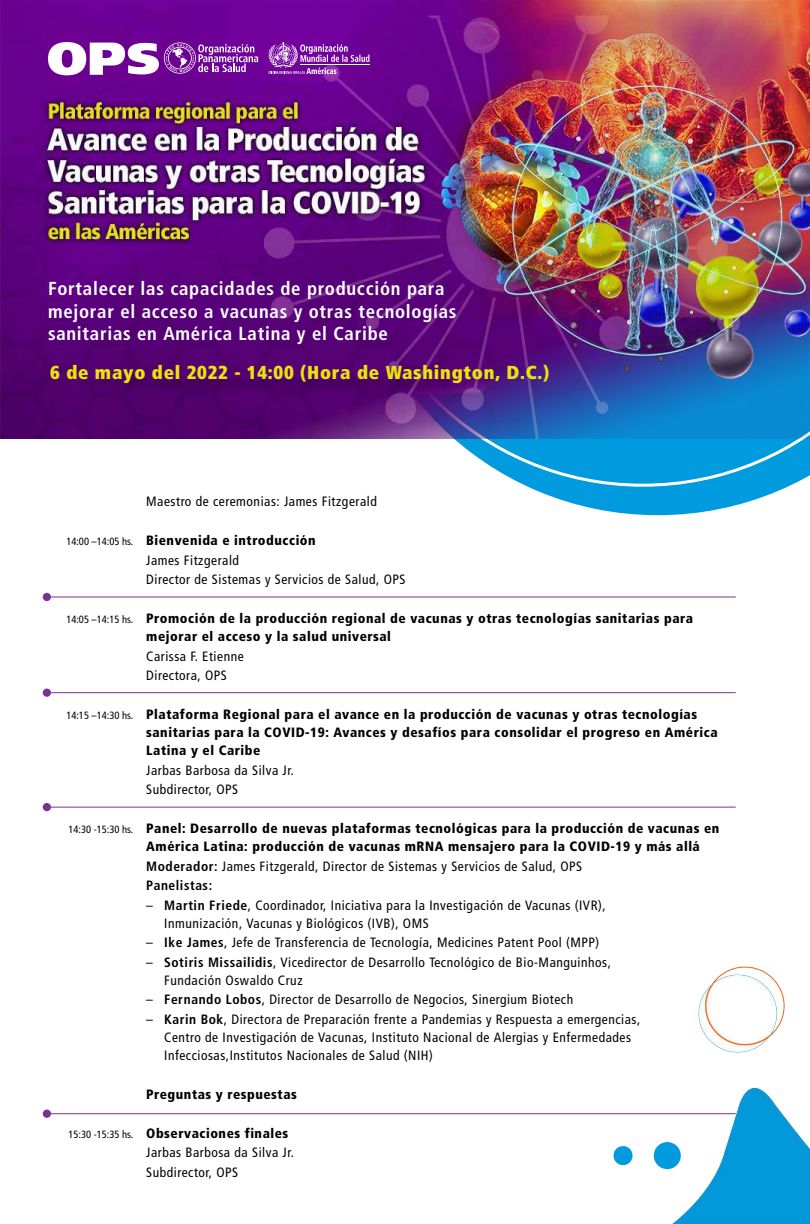
<style>
.page{position:relative;width:810px;height:1224px;background:#fff}
.page>*{position:absolute;margin:0;border:0;box-sizing:border-box;transform-origin:0 0}
.t1{font:18.75px/22.5px "Frutiger LT 67 Bd Cn";letter-spacing:.04em;color:#fff}
.t2{font:18.75px "Frutiger LT 87 X Blk Cn";letter-spacing:.04em;color:#ebe409}
.t3{font:13.5px/19.5px "Frutiger LT 57 Cn";letter-spacing:.04em;color:#000}
.t4{font:13.5px/18px "Frutiger LT 77 Blk Cn";letter-spacing:.04em;color:#000}
.t5{font:13.5px "Frutiger LT 67 Bd Cn";letter-spacing:.04em;color:#000}
.t6{font:10.5px "Frutiger LT 57 Cn";color:#000}
.s1{font-family:"Frutiger LT 67 Bd Cn"}
</style>
<div class="page">
<div style="left:654px;top:1141px;width:27px;height:27px;background:#009ade;border-radius:50%"></div>
<svg style="left:614px;top:1146px;width:19px;height:19px"></svg>
<img style="left:670px;top:966px;width:140px;height:257px">
<svg style="left:526px;top:486px;width:263px;height:29px;fill:#009ade"></svg>
<svg style="left:347px;top:438px;width:463px;height:48px"></svg>
<img style="left:0;top:0;width:810px;height:438px">
<svg style="left:268px;top:42px;width:101px;height:32px;background:#9440b3"></svg>
<svg style="left:48px;top:42px;width:210px;height:33px"></svg>
<hr style="left:50px;top:596px;width:686px;height:1px;background:#793490">
<div style="left:43px;top:592px;width:8px;height:9px;background:#773390;border-radius:50%"></div>
<hr style="left:50px;top:692px;width:686px;height:1px;background:#793490">
<div style="left:43px;top:688px;width:8px;height:8px;background:#773390;border-radius:50%"></div>
<hr style="left:50px;top:806px;width:686px;height:1px;background:#793490">
<div style="left:43px;top:802px;width:8px;height:9px;background:#773390;border-radius:50%"></div>
<hr style="left:50px;top:1113px;width:686px;height:1px;background:#793490">
<div style="left:43px;top:1109px;width:8px;height:8px;background:#773390;border-radius:50%"></div>
<h1 class="t1" style="left:48px;top:277px;width:410px">Fortalecer las capacidades de producción para mejorar el acceso a vacunas y otras tecnologías sanitarias en América Latina y el Caribe</h1>
<h1 class="t2" style="left:50px;top:361px;width:501px">6 de mayo del 2022 - 14:00 (Hora de Washington, D.C.)</h1>
<p class="t6" style="left:66px;top:535px;width:69px">14:00 –14:05 hs.</p>
<p class="t6" style="left:66px;top:613px;width:69px">14:05 –14:15 hs.</p>
<p class="t6" style="left:66px;top:709px;width:69px">14:15 –14:30 hs.</p>
<p class="t6" style="left:69px;top:823px;width:66px">14:30 -15:30 hs.</p>
<p class="t6" style="left:69px;top:1128px;width:66px">15:30 -15:35 hs.</p>
<p class="t3" style="left:146px;top:491px;width:232px">Maestro de ceremonias: James Fitzgerald</p>
<p class="t4" style="left:146px;top:531px;width:171px">Bienvenida e introducción</p>
<p class="t3" style="left:146px;top:550px;width:261px">James Fitzgerald<br>Director de Sistemas y Servicios de Salud, OPS</p>
<p class="t4" style="left:146px;top:609px;width:548px">Promoción de la producción regional de vacunas y otras tecnologías sanitarias para mejorar el acceso y la salud universal</p>
<p class="t3" style="left:146px;top:646px;width:99px">Carissa F. Etienne<br>Directora, OPS</p>
<p class="t4" style="left:146px;top:705px;width:573px">Plataforma Regional para el avance en la producción de vacunas y otras tecnologías sanitarias para la COVID-19: Avances y desafíos para consolidar el progreso en América<br>Latina y el Caribe</p>
<p class="t3" style="left:146px;top:760px;width:149px">Jarbas Barbosa da Silva Jr.<br>Subdirector, OPS</p>
<p class="t4" style="left:146px;top:819px;width:575px">Panel: Desarrollo de nuevas plataformas tecnológicas para la producción de vacunas en<br>América Latina: producción de vacunas mRNA mensajero para la COVID-19 y más allá</p>
<p class="t3" style="left:146px;top:856px;width:437px"><span class="s1">Moderador:</span> James Fitzgerald, Director de Sistemas y Servicios de Salud, OPS</p>
<p class="t5" style="left:146px;top:877px;width:67px">Panelistas:</p>
<p class="t3" style="left:164px;top:896px;width:443px;line-height:18px;text-indent:-18px">– <span class="s1">Martin Friede</span>, Coordinador, Iniciativa para la Investigación de Vacunas (IVR),<br>Inmunización, Vacunas y Biológicos (IVB), OMS</p>
<p class="t3" style="left:146px;top:932px;width:455px">– <span class="s1">Ike James</span>, Jefe de Transferencia de Tecnología, Medicines Patent Pool (MPP)</p>
<p class="t3" style="left:164px;top:953px;width:448px;line-height:18px;text-indent:-18px">– <span class="s1">Sotiris Missailidis</span>, Vicedirector de Desarrollo Tecnológico de Bio-Manguinhos,<br>Fundación Oswaldo Cruz</p>
<p class="t3" style="left:146px;top:989px;width:428px">– <span class="s1">Fernando Lobos</span>, Director de Desarrollo de Negocios, Sinergium Biotech</p>
<p class="t3" style="left:164px;top:1010px;width:478px;line-height:18px;text-indent:-18px">– <span class="s1">Karin Bok</span>, Directora de Preparación frente a Pandemias y Respuesta a emergencias,<br>Centro de Investigación de Vacunas, Instituto Nacional de Alergias y Enfermedades<br>Infecciosas,Institutos Nacionales de Salud (NIH)</p>
<p class="t4" style="left:146px;top:1084px;width:152px">Preguntas y respuestas</p>
<p class="t4" style="left:146px;top:1123px;width:144px">Observaciones finales</p>
<p class="t3" style="left:146px;top:1142px;width:149px">Jarbas Barbosa da Silva Jr.<br>Subdirector, OPS</p>
</div>
